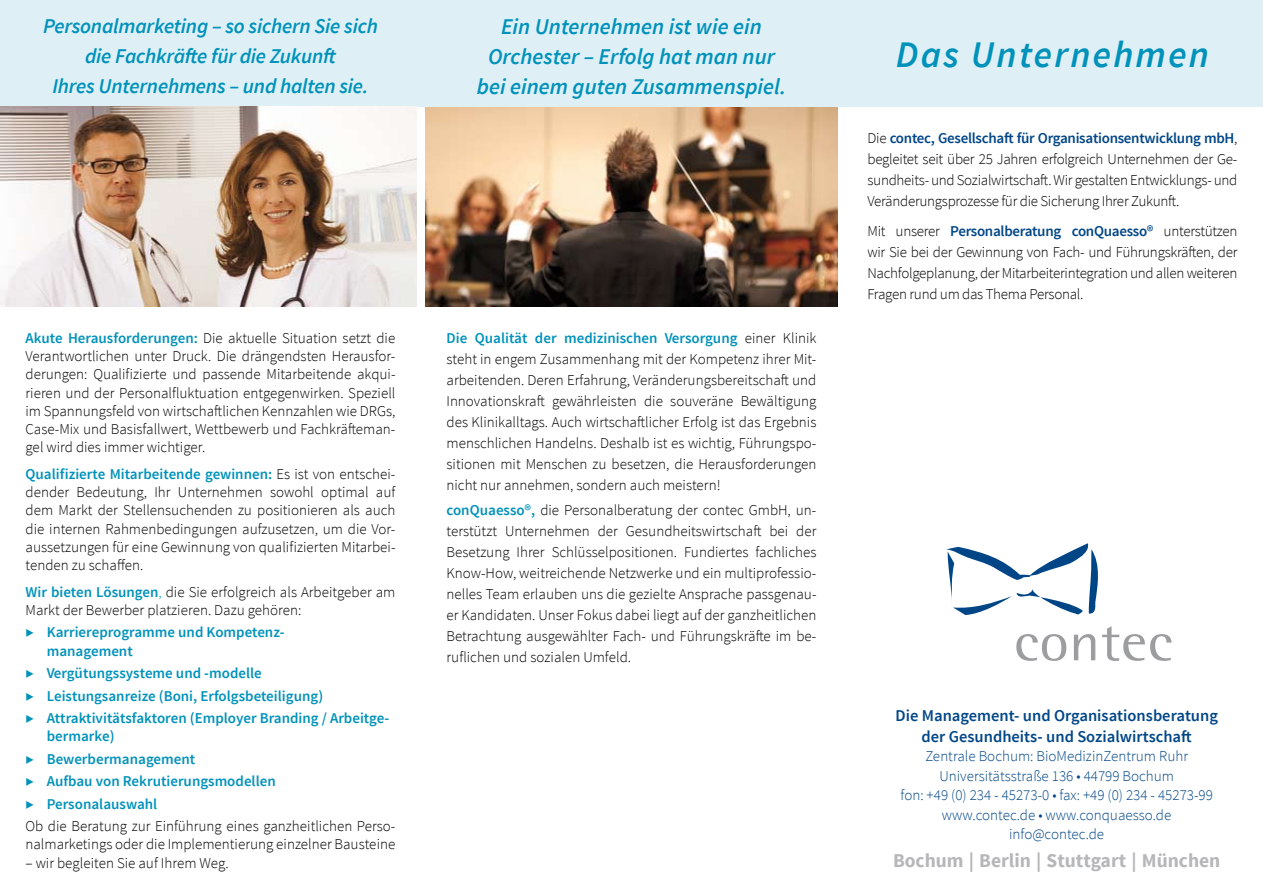
<style>
.page{position:relative;width:1263px;height:893px;background:#fff}
.page>*{position:absolute;margin:0;border:0;box-sizing:border-box;transform-origin:0 0}
.t1{font:italic 600 37.5px "Source Sans Pro";letter-spacing:.06em;color:#0092bb}
.t2{font:italic 600 22.5px/30px "Source Sans Pro";color:#0092bb;text-align:center}
.t3{font:italic 600 21px/30px "Source Sans Pro";letter-spacing:-.01em;color:#0092bb;text-align:center}
.t4{font:700 19.5px "Source Sans Pro";color:#b6b7b9}
.t5{font:600 16.5px/21px "Source Sans Pro";color:#004687;text-align:center}
.t6{font:300 15px/21px "Source Sans Pro";color:#000;text-align:justify}
.t7{font:600 15px/22.5px "Source Sans Pro";color:#0092bb}
.t8{font:300 15px/19.5px "Source Sans Pro";color:#004687;text-align:center}
.s1{font-weight:600;color:#0092bb}
.s2{color:#0092bb}
.s3{font-weight:300}
.s4{font-weight:300;color:#000}
.s5{font-weight:600;color:#004687}
</style>
<div class="page">
<img style="left:425px;top:106px;width:413px;height:200px">
<div style="left:421px;top:0;width:421px;height:106px;background:#def0f5"></div>
<div style="left:842px;top:0;width:421px;height:106px;background:#def0f5"></div>
<svg style="left:946px;top:543px;width:152px;height:72px"></svg>
<svg style="left:1016px;top:634px;width:50px;height:27px"></svg>
<svg style="left:1074px;top:634px;width:21px;height:26px"></svg>
<svg style="left:1102px;top:626px;width:69px;height:35px"></svg>
<div style="left:0;top:0;width:421px;height:106px;background:#def0f5"></div>
<img style="left:0;top:106px;width:417px;height:200px">
<h3 class="t3" style="left:43px;top:11px;width:336px">Personalmarketing – so sichern Sie sich die Fachkräfte für die Zukunft<br>Ihres Unternehmens – und halten sie.</h3>
<p class="t6" style="left:26px;top:329px;width:371px;line-height:18.1px"><span class="s1">Akute Herausforderungen:</span> Die aktuelle Situation setzt die Verantwortlichen unter Druck. Die drängendsten Herausfor&shy;derungen: Qualifizierte und passende Mitarbeitende akqui&shy;rieren und der Personalfluktuation entgegenwirken. Speziell im Spannungsfeld von wirtschaftlichen Kennzahlen wie DRGs, Case-Mix und Basisfallwert, Wettbewerb und Fachkräfteman&shy;gel wird dies immer wichtiger.</p>
<p class="t6" style="left:26px;top:465px;width:371px;line-height:18.1px"><span class="s1">Qualifizierte Mitarbeitende gewinnen:</span> Es ist von entschei&shy;dender Bedeutung, Ihr Unternehmen sowohl optimal auf dem Markt der Stellensuchenden zu positionieren als auch die internen Rahmenbedingungen aufzusetzen, um die Vor&shy;aussetzungen für eine Gewinnung von qualifizierten Mitarbei&shy;tenden zu schaffen.</p>
<p class="t6" style="left:26px;top:583px;width:371px;line-height:18.1px"><span class="s1">Wir bieten Lösungen</span><span class="s2">,</span> die Sie erfolgreich als Arbeitgeber am<br>Markt der Bewerber platzieren. Dazu gehören:</p>
<p class="t7" style="left:47px;top:624px;width:239px;line-height:18.1px;text-indent:-21px"><span class="s3">▶</span> Karriereprogramme und Kompetenz&shy;management</p>
<p class="t7" style="left:26px;top:662px;width:365px"><span class="s3">▶</span> Vergütungssysteme und -modelle<br><span class="s3">▶</span> Leistungsanreize (Boni, Erfolgsbeteiligung)<br><span class="s3">▶</span> Attraktivitätsfaktoren (Employer Branding / Arbeitge-</p>
<p class="t7" style="left:26px;top:725px;width:371px;text-indent:21px">bermarke)<br><span class="s3">▶</span> Bewerbermanagement<br><span class="s3">▶</span> Aufbau von Rekrutierungsmodellen<br><span class="s3">▶</span> Personalauswahl<br><span class="s4">Ob die Beratung zur Einführung eines ganzheitlichen Perso-</span></p>
<p class="t6" style="left:26px;top:834px;width:371px">nalmarketings oder die Implementierung einzelner Bausteine</p>
<p class="t6" style="left:26px;top:852px;width:205px">– wir begleiten Sie auf Ihrem Weg.</p>
<h2 class="t2" style="left:477px;top:11px;width:311px">Ein Unternehmen ist wie ein<br>Orchester – Erfolg hat man nur bei einem guten Zusammenspiel.</h2>
<p class="t6" style="left:446px;top:328px;width:371px"><span class="s1">Die Qualität der medizinischen Versorgung</span> einer Klinik steht in engem Zusammenhang mit der Kompetenz ihrer Mit&shy;arbeitenden. Deren Erfahrung, Veränderungsbereitschaft und Innovationskraft gewährleisten die souveräne Bewältigung des Klinikalltags. Auch wirtschaftlicher Erfolg ist das Ergebnis menschlichen Handelns. Deshalb ist es wichtig, Führungspo&shy;sitionen mit Menschen zu besetzen, die Herausforderungen nicht nur annehmen, sondern auch meistern!</p>
<p class="t6" style="left:446px;top:500px;width:371px"><span class="s1">conQuaesso®,</span> die Personalberatung der contec GmbH, un&shy;terstützt Unternehmen der Gesundheitswirtschaft bei der Besetzung Ihrer Schlüsselpositionen. Fundiertes fachliches Know-How, weitreichende Netzwerke und ein multiprofessio&shy;nelles Team erlauben uns die gezielte Ansprache passgenau&shy;er Kandidaten. Unser Fokus dabei liegt auf der ganzheitlichen Betrachtung ausgewählter Fach- und Führungskräfte im be&shy;ruflichen und sozialen Umfeld.</p>
<h1 class="t1" style="left:896px;top:31px;width:315px">Das Unternehmen</h1>
<p class="t6" style="left:867px;top:128px;width:371px">Die <span class="s5">contec, Gesellschaft für Organisationsentwicklung mbH</span>, begleitet seit über 25 Jahren erfolgreich Unternehmen der Ge&shy;sundheits- und Sozialwirtschaft. Wir gestalten Entwicklungs- und Veränderungsprozesse für die Sicherung Ihrer Zukunft.</p>
<p class="t6" style="left:867px;top:220px;width:371px">Mit unserer <span class="s5">Personalberatung conQuaesso®</span> unterstützen wir Sie bei der Gewinnung von Fach- und Führungskräften, der Nachfolgeplanung, der Mitarbeiterintegration und allen weiteren Fragen rund um das Thema Personal.</p>
<p class="t5" style="left:895px;top:705px;width:324px">Die Management- und Organisationsberatung der Gesundheits- und Sozialwirtschaft</p>
<p class="t8" style="left:900px;top:747px;width:314px">Zentrale Bochum: BioMedizinZentrum Ruhr Universitätsstraße 136 • 44799 Bochum<br>fon: +49 (0) 234 - 45273-0 • fax: +49 (0) 234 - 45273-99 www.contec.de • www.conquaesso.de info@contec.de</p>
<h3 class="t4" style="left:893px;top:848px;width:329px">Bochum | Berlin | Stuttgart | München</h3>
</div>
